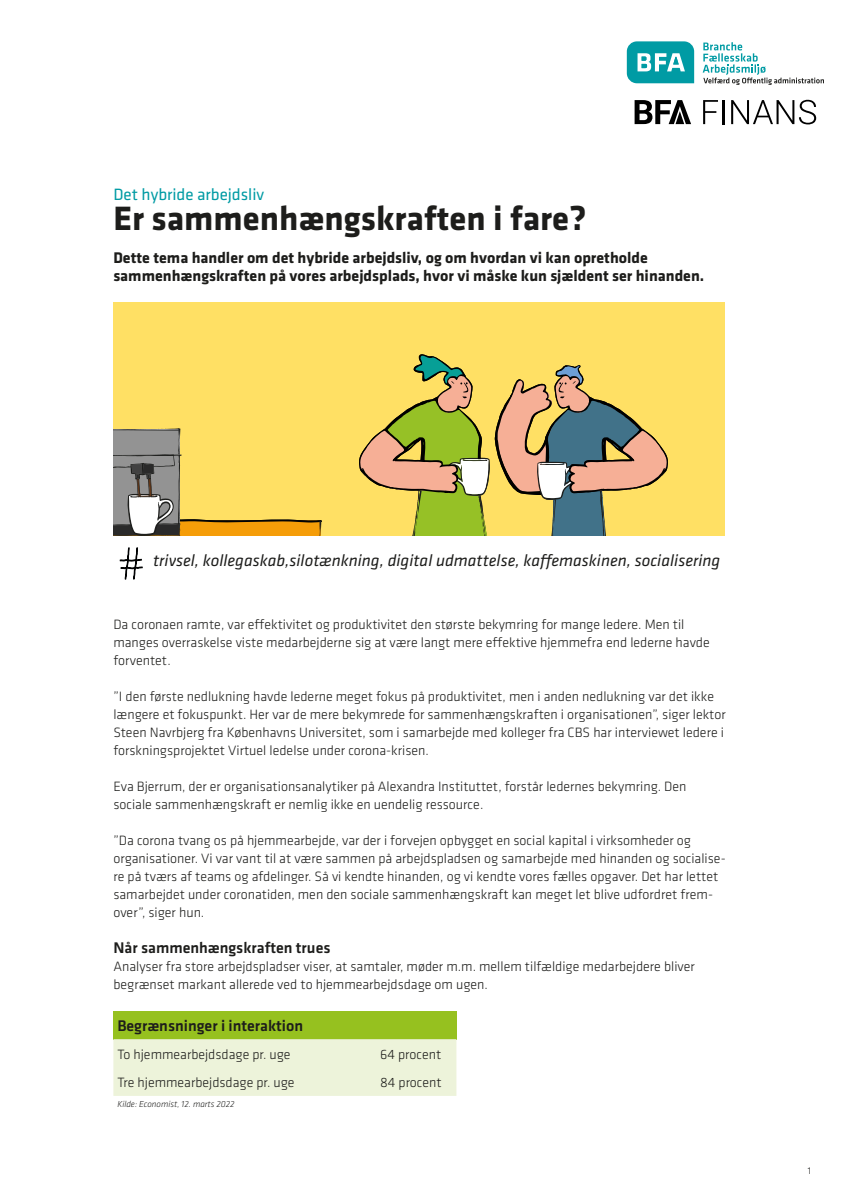
<style>
.page{position:relative;width:842px;height:1191px;background:#fff}
.page>*{position:absolute;margin:0;border:0;box-sizing:border-box;transform-origin:0 0}
.R{font:700 35px "Klavika";color:#1d1d1b}
.t1{font:italic 17px "Klavika";color:#1d1d1b}
.t2{font:17px "Klavika";color:#009ba4}
.t3{font:700 16px/18px "Klavika";color:#1d1d1b}
.t4{font:500 16px "Klavika";color:#1d1d1b}
.t5{font:300 14px/18px "Klavika";color:#1d1d1b}
.t6{font:300 10px "Klavika";color:#1d1d1b}
.t7{font:italic 300 9px "Klavika";color:#1d1d1b}
</style>
<div class="page">
<div style="left:113px;top:1010px;width:343px;height:29px;background:#96c11f"></div>
<div style="left:113px;top:1039px;width:343px;height:56px;background:#edf3da"></div>
<svg style="left:119px;top:547px;width:24px;height:33px"></svg>
<div style="left:113px;top:302px;width:612px;height:234px;background:#ffe064"></div>
<svg style="left:113px;top:428px;width:209px;height:108px"></svg>
<svg style="left:359px;top:354px;width:309px;height:182px"></svg>
<svg style="left:635px;top:100px;width:56px;height:24px"></svg>
<svg style="left:703px;top:100px;width:15px;height:24px"></svg>
<hr style="left:723px;top:100px;width:2px;height:24px;background:#000">
<svg style="left:731px;top:100px;width:85px;height:25px"></svg>
<svg style="left:627px;top:41px;width:67px;height:42px;background:#32aeb6"></svg>
<svg style="left:703px;top:42px;width:121px;height:43px"></svg>
<p class="t2" style="left:113px;top:185px;width:152px">Det hybride arbejdsliv</p>
<p class="R" style="left:113px;top:193px;width:474px">Er sammenhængskraften i fare?</p>
<p class="t3" style="left:113px;top:248px;width:592px">Dette tema handler om det hybride arbejdsliv, og om hvordan vi kan opretholde sammenhængskraften på vores arbejdsplads, hvor vi måske kun sjældent ser hinanden.</p>
<p class="t1" style="left:153px;top:551px;width:569px">trivsel, kollegaskab,silotænkning, digital udmattelse, kaffemaskinen, socialisering</p>
<p class="t5" style="left:113px;top:615px;width:598px">Da coronaen ramte, var effektivitet og produktivitet den største bekymring for mange ledere. Men til manges overraskelse viste medarbejderne sig at være langt mere effektive hjemmefra end lederne havde forventet.</p>
<p class="t5" style="left:113px;top:687px;width:614px">”I den første nedlukning havde lederne meget fokus på produktivitet, men i anden nedlukning var det ikke længere et fokuspunkt. Her var de mere bekymrede for sammenhængskraften i organisationen”, siger lektor Steen Navrbjerg fra Københavns Universitet, som i samarbejde med kolleger fra CBS har interviewet ledere i forskningsprojektet Virtuel ledelse under corona-krisen.</p>
<p class="t5" style="left:113px;top:777px;width:575px">Eva Bjerrum, der er organisationsanalytiker på Alexandra Instituttet, forstår ledernes bekymring. Den sociale sammenhængskraft er nemlig ikke en uendelig ressource.</p>
<p class="t5" style="left:113px;top:831px;width:614px">”Da corona tvang os på hjemmearbejde, var der i forvejen opbygget en social kapital i virksomheder og organisationer. Vi var vant til at være sammen på arbejdspladsen og samarbejde med hinanden og socialise&shy;re på tværs af teams og afdelinger. Så vi kendte hinanden, og vi kendte vores fælles opgaver. Det har lettet samarbejdet under coronatiden, men den sociale sammenhængskraft kan meget let blive udfordret frem&shy;over”, siger hun.</p>
<p class="t4" style="left:113px;top:938px;width:219px">Når sammenhængskraften trues</p>
<p class="t5" style="left:113px;top:957px;width:583px">Analyser fra store arbejdspladser viser, at samtaler, møder m.m. mellem tilfældige medarbejdere bliver begrænset markant allerede ved to hjemmearbejdsdage om ugen.</p>
<p class="t4" style="left:117px;top:1017px;width:187px">Begrænsninger i interaktion</p>
<p class="t5" style="left:117px;top:1044px;width:175px">To hjemmearbejdsdage pr. uge</p>
<p class="t5" style="left:380px;top:1044px;width:63px">64 procent</p>
<p class="t5" style="left:117px;top:1073px;width:179px">Tre hjemmearbejdsdage pr. uge</p>
<p class="t5" style="left:380px;top:1073px;width:63px">84 procent</p>
<p class="t7" style="left:117px;top:1098px;width:119px">Kilde: Economist, 12. marts 2022</p>
<p class="t6" style="left:808px;top:1164px;width:5px">1</p>
</div>
